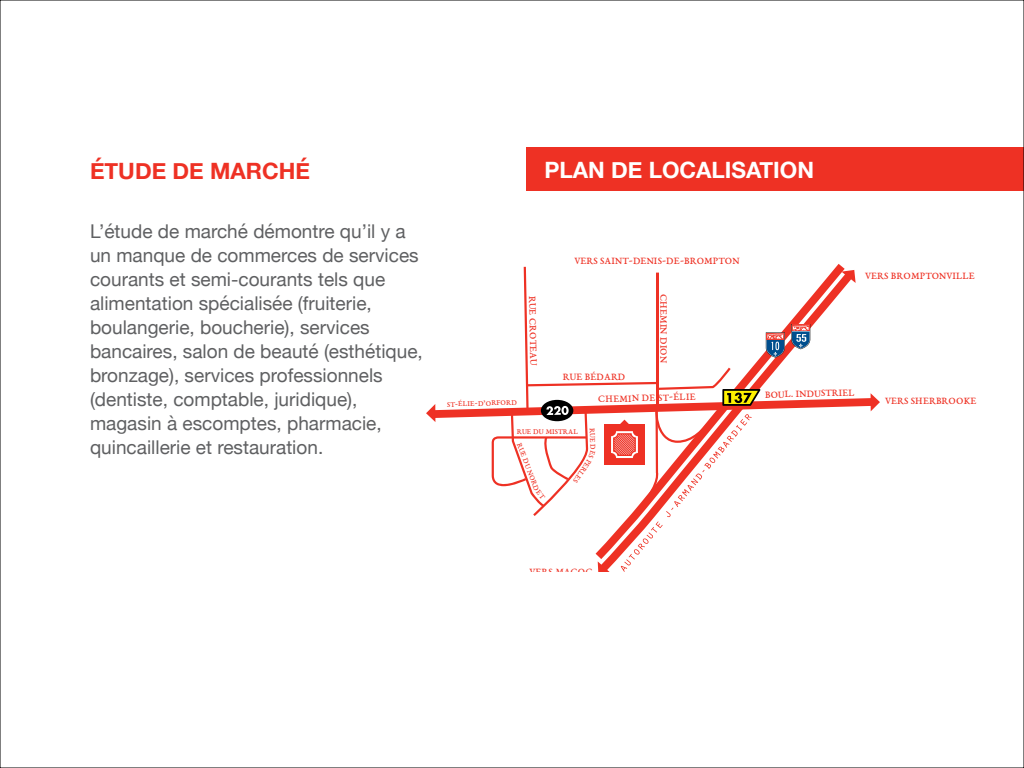
<style>
.page{position:relative;width:1024px;height:768px;background:#fff}
.page>*{position:absolute;margin:0;border:0;box-sizing:border-box;transform-origin:0 0}
.t1{font:700 22.5px "Helvetica Neue";color:#fff}
.t2{font:700 22.5px "Helvetica Neue";color:#ee3124}
.t3{font:19px/24px "Helvetica Neue";color:#5f6062}
.t4{font:10.35px "EB Garamond 08";letter-spacing:.02em;color:#ee3124}
.t5{font:7.75px "EB Garamond 08";letter-spacing:.02em;color:#ee3124}
</style>
<div class="page">
<div style="left:526px;top:148px;width:498px;height:43px;background:#ee3124"></div>
<svg style="left:426px;top:266px;width:454px;height:306px"></svg>
<p class="t2" style="left:90px;top:153px;width:222px">ÉTUDE DE MARCHÉ</p>
<p class="t3" style="left:90px;top:220px;width:334px">L’étude de marché démontre qu’il y a un manque de commerces de services courants et semi-courants tels que alimentation spécialisée (fruiterie, boulangerie, boucherie), services bancaires, salon de beauté (esthétique, bronzage), services professionnels (dentiste, comptable, juridique), magasin à escomptes, pharmacie, quincaillerie et restauration.</p>
<p class="t1" style="left:544px;top:152px;width:271px">PLAN DE LOCALISATION</p>
<p class="t4" style="left:574px;top:254px;width:167px">VERS SAINT-DENIS-DE-BROMPTON</p>
<p class="t4" style="left:539px;top:296px;width:71px;rotate:89deg">RUE CROTEAU</p>
<p class="t4" style="left:670px;top:294px;width:71px;rotate:90deg">CHEMIN DION</p>
<p class="t5" style="left:447px;top:399px;width:71px;rotate:-2deg">ST-ÉLIE-D’ORFORD</p>
<p class="t4" style="left:563px;top:370px;width:64px;rotate:-1deg">RUE BÉDARD</p>
<p class="t4" style="left:598px;top:393px;width:99px;rotate:-2deg">CHEMIN DE ST-ÉLIE</p>
<p class="t5" style="left:517px;top:427px;width:63px">RUE DU MISTRAL</p>
<p class="t5" style="left:524px;top:441px;width:52px;rotate:69deg">RUE DU NORD</p>
<p class="t5" style="left:597px;top:428px;width:24px;rotate:88deg">RUE D</p>
<p class="t4" style="left:865px;top:269px;width:111px">VERS BROMPTONVILLE</p>
<p class="t4" style="left:765px;top:388px;width:91px;rotate:-2deg">BOUL. INDUSTRIEL</p>
<p class="t4" style="left:885px;top:394px;width:93px">VERS SHERBROOKE</p>
<p class="t4" style="left:530px;top:565px;width:65px">VERS MAGOG</p>
</div>
